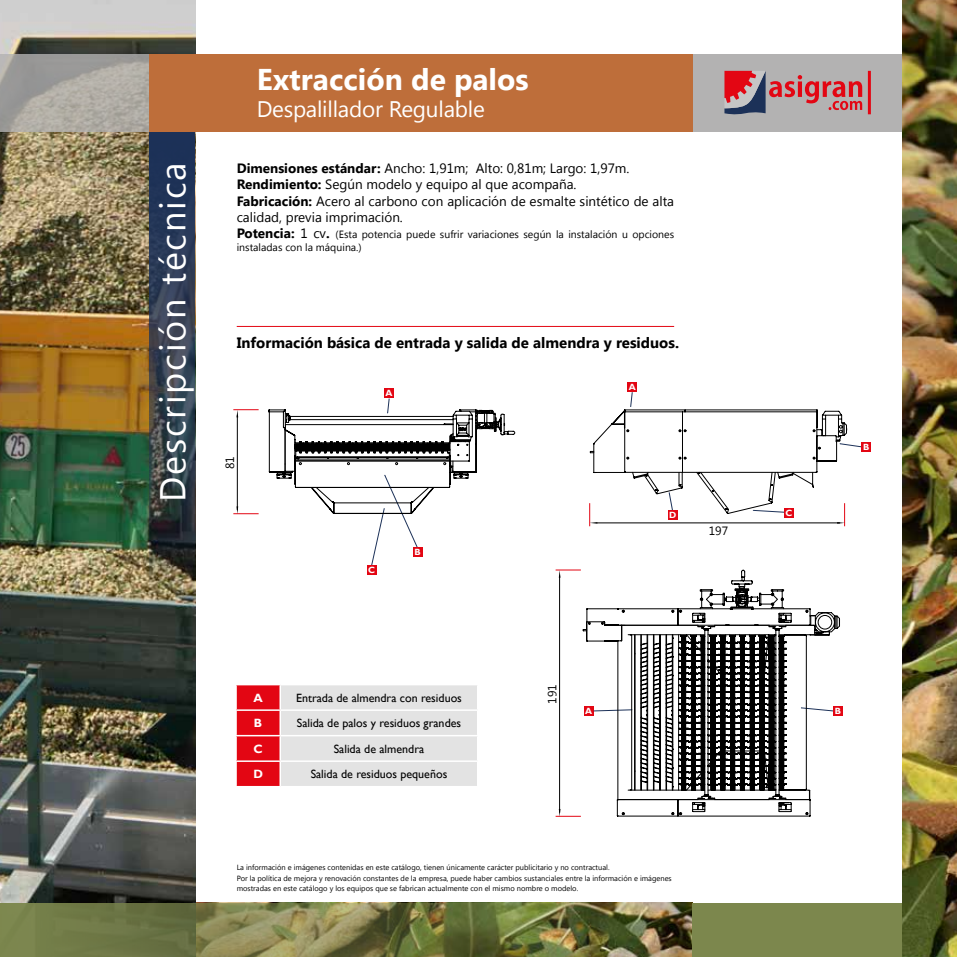
<style>
.page{position:relative;width:957px;height:957px;background:#fff}
.page>*{position:absolute;margin:0;border:0;box-sizing:border-box;transform-origin:0 0}
.t1{font:36px "Khmer UI";letter-spacing:.05em;color:#fff}
.t2{font:700 30px "Khmer UI";color:#fff}
.t3{font:22.5px "Khmer UI";letter-spacing:-.01em;color:#fff}
.t4{font:700 15px "Khmer UI";color:#000}
.t5{font:13.5px/16.2px "Khmer UI";color:#000}
.t6{font:12px "Gill Sans";color:#000}
.t7{font:12px "Khmer UI";color:#000}
.t8{font:700 12px "Gill Sans";color:#fff}
.t9{font:10.5px/12.6px "Khmer UI";color:#000}
.t10{font:700 9px "Gill Sans";color:#fff}
.t11{font:7.5px/10.5px "Khmer UI";color:#000}
.s1{font-weight:700}
.s2{font-weight:700;font-size:13.5px}
.s3{font-size:13.5px}
</style>
<div class="page">
<img style="left:0;top:0;width:195px;height:903px">
<svg style="left:236px;top:685px;width:241px;height:101px;background:#e4bfc1"></svg>
<svg style="left:149px;top:131px;width:46px;height:472px;background:#36404e"></svg>
<div style="left:692px;top:54px;width:211px;height:77px;background:#b3b2b2"></div>
<div style="left:692px;top:903px;width:211px;height:54px;background:#7c874d"></div>
<svg style="left:0;top:54px;width:149px;height:77px;background:#a8a5a0"></svg>
<svg style="left:724px;top:71px;width:138px;height:44px"></svg>
<hr style="left:868px;top:71px;width:3px;height:43px;background:#e30613">
<hr style="left:237px;top:326px;width:437px;height:1px;background:#e30613">
<img style="left:0;top:903px;width:692px;height:54px">
<img style="left:903px;top:0;width:54px;height:957px">
<div style="left:149px;top:54px;width:543px;height:77px;background:#be6e3a"></div>
<hr style="left:237px;top:416px;width:1px;height:93px;background:#000">
<hr style="left:559px;top:576px;width:1px;height:236px;background:#000">
<svg style="left:233px;top:409px;width:26px;height:8px"></svg>
<svg style="left:555px;top:570px;width:26px;height:8px"></svg>
<svg style="left:233px;top:506px;width:26px;height:8px"></svg>
<svg style="left:555px;top:809px;width:26px;height:8px"></svg>
<div style="left:384px;top:388px;width:10px;height:10px;background:#e30613"></div>
<div style="left:627px;top:382px;width:10px;height:9px;background:#e30613"></div>
<div style="left:861px;top:442px;width:10px;height:9px;background:#e30613"></div>
<div style="left:833px;top:706px;width:10px;height:10px;background:#e30613"></div>
<div style="left:367px;top:565px;width:9px;height:10px;background:#e30613"></div>
<svg style="left:268px;top:398px;width:247px;height:168px"></svg>
<svg style="left:589px;top:392px;width:272px;height:134px"></svg>
<svg style="left:586px;top:610px;width:225px;height:204px"></svg>
<svg style="left:593px;top:589px;width:247px;height:217px"></svg>
<h1 class="t1" style="left:152px;top:502px;width:340px;rotate:-90deg">Descripción técnica</h1>
<h2 class="t2" style="left:257px;top:62px;width:273px">Extracción de palos</h2>
<h3 class="t3" style="left:257px;top:96px;width:230px">Despalillador Regulable</h3>
<h3 class="t5" style="left:237px;top:160px;width:439px"><span class="s1">Dimensiones estándar:</span> Ancho: 1,91m; Alto: 0,81m; Largo: 1,97m.<br><span class="s1">Rendimiento:</span> Según modelo y equipo al que acompaña.<br><span class="s1">Fabricación:</span> Acero al carbono con aplicación de esmalte sintético de alta calidad, previa imprimación.</h3>
<h3 class="t9" style="left:237px;top:228px;width:439px"><span class="s2">Potencia:</span> <span class="s3">1 cv</span><span class="s2">.</span> (Esta potencia puede sufrir variaciones según la instalación u opciones instaladas con la máquina.)</h3>
<h3 class="t4" style="left:237px;top:334px;width:444px">Información básica de entrada y salida de almendra y residuos.</h3>
<h3 class="t7" style="left:223px;top:469px;width:14px;rotate:-90deg">81</h3>
<p class="t10" style="left:386px;top:388px;width:9px">A</p>
<p class="t10" style="left:368px;top:564px;width:8px">C</p>
<p class="t10" style="left:414px;top:547px;width:8px">B</p>
<p class="t10" style="left:629px;top:381px;width:9px">A</p>
<p class="t10" style="left:669px;top:510px;width:9px">D</p>
<p class="t10" style="left:785px;top:508px;width:8px">C</p>
<h3 class="t7" style="left:709px;top:523px;width:21px">197</h3>
<p class="t10" style="left:863px;top:441px;width:8px">B</p>
<h3 class="t8" style="left:253px;top:690px;width:11px">A</h3>
<h3 class="t6" style="left:296px;top:690px;width:167px">Entrada de almendra con residuos</h3>
<h3 class="t8" style="left:254px;top:716px;width:10px">B</h3>
<h3 class="t6" style="left:297px;top:716px;width:166px">Salida de palos y residuos grandes</h3>
<h3 class="t8" style="left:253px;top:741px;width:11px">C</h3>
<h3 class="t6" style="left:334px;top:741px;width:92px">Salida de almendra</h3>
<h3 class="t8" style="left:253px;top:767px;width:11px">D</h3>
<h3 class="t6" style="left:311px;top:767px;width:138px">Salida de residuos pequeños</h3>
<h3 class="t7" style="left:545px;top:704px;width:21px;rotate:-90deg">191</h3>
<p class="t10" style="left:585px;top:705px;width:9px">A</p>
<p class="t11" style="left:237px;top:862px;width:436px">La información e imágenes contenidas en este catálogo, tienen únicamente carácter publicitario y no contractual.<br>Por la política de mejora y renovación constantes de la empresa, puede haber cambios sustanciales entre la información e imágenes mostradas en este catálogo y los equipos que se fabrican actualmente con el mismo nombre o modelo.</p>
<p class="t10" style="left:835px;top:705px;width:8px">B</p>
</div>
